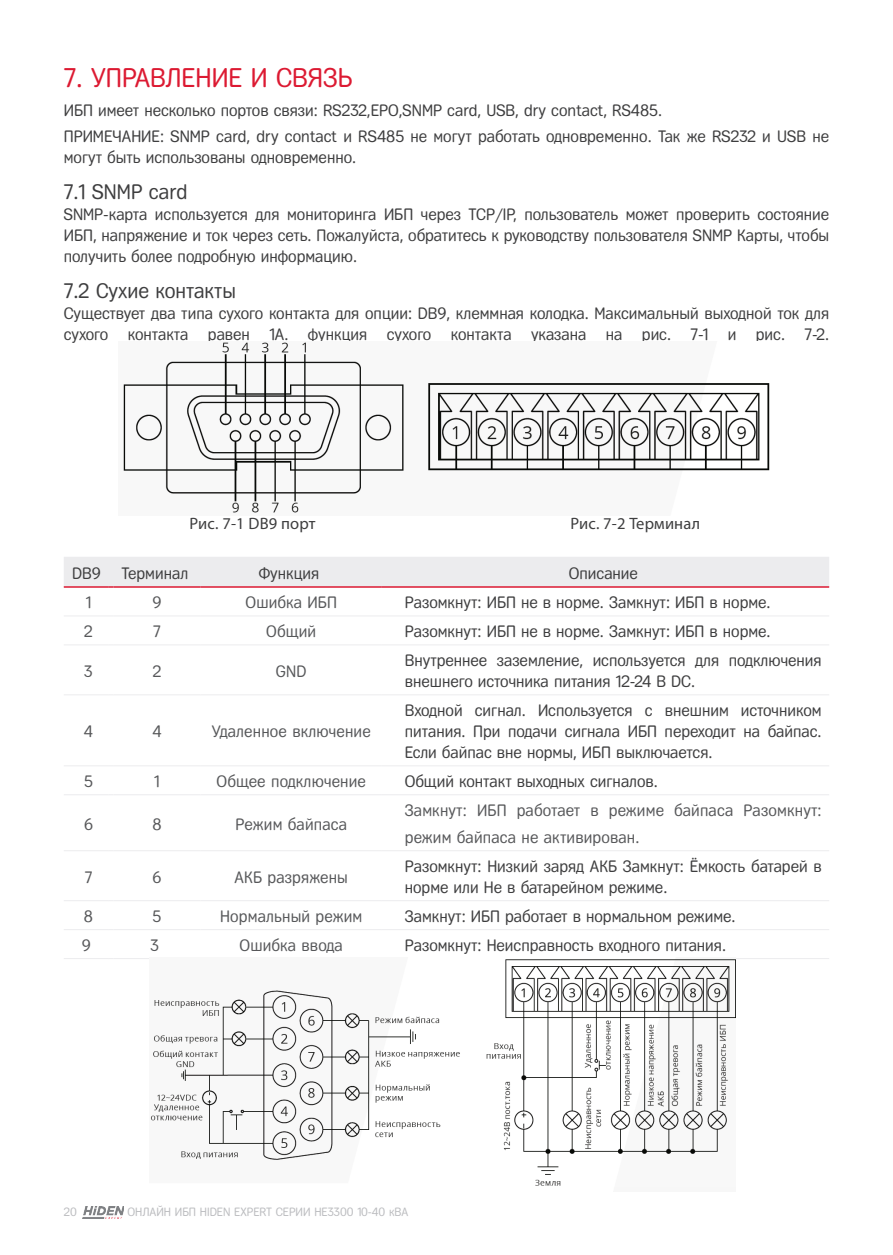
<style>
.page{position:relative;width:893px;height:1255px;background:#fff}
.page>*{position:absolute;margin:0;border:0;box-sizing:border-box;transform-origin:0 0}
.Стиль_абзаца_1{font:27px "Fregat";color:#dc1a32}
.Стиль_абзаца_2{font:21px "Fregat";color:#3e3e3f}
.Стиль_абзаца_3{font:16.5px/21px "Fregat";color:#3e3e3f}
.Стиль_абзаца_3-2{font:16.5px/27px "Fregat";letter-spacing:.01em;color:#57585a}
.Стиль_абзаца_3-3{font:16.5px "Myriad Pro";letter-spacing:.01em;color:#3e3e3f}
.t1{font:12px "Fregat";color:#bcbdc0}
</style>
<div class="page">
<img style="left:82px;top:1206px;width:42px;height:12px">
<hr style="left:382px;top:694px;width:447px;height:1px;background:#ececee">
<hr style="left:382px;top:765px;width:447px;height:1px;background:#ececee">
<div style="left:64px;top:557px;width:765px;height:30px;background:#ececee"></div>
<hr style="left:113px;top:586px;width:88px;height:1px;background:#dc1a32">
<hr style="left:201px;top:586px;width:181px;height:1px;background:#dc1a32">
<hr style="left:382px;top:586px;width:447px;height:1px;background:#dc1a32">
<hr style="left:64px;top:615px;width:45px;height:1px;background:#ececee">
<hr style="left:113px;top:615px;width:88px;height:1px;background:#ececee">
<hr style="left:201px;top:615px;width:181px;height:1px;background:#ececee">
<hr style="left:382px;top:615px;width:447px;height:1px;background:#ececee">
<hr style="left:64px;top:644px;width:45px;height:1px;background:#ececee">
<hr style="left:113px;top:644px;width:88px;height:1px;background:#ececee">
<hr style="left:64px;top:694px;width:45px;height:1px;background:#ececee">
<hr style="left:113px;top:694px;width:88px;height:1px;background:#ececee">
<hr style="left:64px;top:765px;width:45px;height:1px;background:#ececee">
<hr style="left:113px;top:765px;width:88px;height:1px;background:#ececee">
<hr style="left:64px;top:794px;width:45px;height:1px;background:#ececee">
<hr style="left:113px;top:794px;width:88px;height:1px;background:#ececee">
<hr style="left:64px;top:850px;width:45px;height:1px;background:#ececee">
<hr style="left:113px;top:850px;width:88px;height:1px;background:#ececee">
<hr style="left:64px;top:900px;width:45px;height:1px;background:#ececee">
<hr style="left:113px;top:900px;width:88px;height:1px;background:#ececee">
<hr style="left:64px;top:929px;width:45px;height:1px;background:#ececee">
<hr style="left:113px;top:929px;width:88px;height:1px;background:#ececee">
<hr style="left:64px;top:958px;width:45px;height:1px;background:#ececee">
<hr style="left:113px;top:958px;width:88px;height:1px;background:#ececee">
<hr style="left:201px;top:644px;width:181px;height:1px;background:#ececee">
<hr style="left:201px;top:694px;width:181px;height:1px;background:#ececee">
<hr style="left:201px;top:765px;width:181px;height:1px;background:#ececee">
<hr style="left:201px;top:794px;width:181px;height:1px;background:#ececee">
<hr style="left:201px;top:850px;width:181px;height:1px;background:#ececee">
<hr style="left:201px;top:900px;width:181px;height:1px;background:#ececee">
<hr style="left:201px;top:929px;width:181px;height:1px;background:#ececee">
<hr style="left:382px;top:644px;width:447px;height:1px;background:#ececee">
<hr style="left:382px;top:794px;width:447px;height:1px;background:#ececee">
<hr style="left:382px;top:850px;width:447px;height:1px;background:#ececee">
<hr style="left:382px;top:900px;width:447px;height:1px;background:#ececee">
<hr style="left:382px;top:929px;width:447px;height:1px;background:#ececee">
<hr style="left:382px;top:958px;width:447px;height:1px;background:#ececee">
<img style="left:123px;top:342px;width:647px;height:171px">
<img style="left:150px;top:958px;width:586px;height:228px">
<p class="Стиль_абзаца_1" style="left:64px;top:62px;width:290px">7. УПРАВЛЕНИЕ И СВЯЗЬ</p>
<p class="Стиль_абзаца_3" style="left:64px;top:100px;width:600px">ИБП имеет несколько портов связи: RS232,EPO,SNMP card, USB, dry contact, RS485.</p>
<p class="Стиль_абзаца_3" style="left:64px;top:125px;width:767px">ПРИМЕЧАНИЕ: SNMP card, dry contact и RS485 не могут работать одновременно. Так же RS232 и USB не могут быть использованы одновременно.</p>
<p class="Стиль_абзаца_2" style="left:64px;top:180px;width:125px">7.1 SNMP card</p>
<p class="Стиль_абзаца_3" style="left:64px;top:203px;width:767px;text-align:justify">SNMP-карта используется для мониторинга ИБП через TCP/IP, пользователь может проверить состояние ИБП, напряжение и ток через сеть. Пожалуйста, обратитесь к руководству пользователя SNMP Карты, чтобы получить более подробную информацию.</p>
<p class="Стиль_абзаца_2" style="left:64px;top:279px;width:174px">7.2 Сухие контакты</p>
<p class="Стиль_абзаца_3" style="left:64px;top:302px;width:767px">Существует два типа сухого контакта для опции: DB9, клеммная колодка. Максимальный выходной ток для сухого контакта равен 1A. функция сухого контакта указана на рис. 7-1 и рис. 7-2.</p>
<p class="Стиль_абзаца_3-3" style="left:190px;top:513px;width:128px">Рис. 7-1 DB9 порт</p>
<p class="Стиль_абзаца_3-3" style="left:570px;top:513px;width:131px">Рис. 7-2 Терминал</p>
<p class="Стиль_абзаца_3" style="left:72px;top:562px;width:30px">DB9</p>
<p class="Стиль_абзаца_3" style="left:122px;top:562px;width:68px">Терминал</p>
<p class="Стиль_абзаца_3" style="left:259px;top:562px;width:62px">Функция</p>
<p class="Стиль_абзаца_3" style="left:569px;top:562px;width:71px">Описание</p>
<p class="Стиль_абзаца_3-2" style="left:86px;top:589px;width:7px">1</p>
<p class="Стиль_абзаца_3-2" style="left:152px;top:589px;width:11px">9</p>
<p class="Стиль_абзаца_3-2" style="left:246px;top:589px;width:93px">Ошибка ИБП</p>
<p class="Стиль_абзаца_3" style="left:405px;top:592px;width:367px">Разомкнут: ИБП не в норме. Замкнут: ИБП в норме.</p>
<p class="Стиль_абзаца_3-2" style="left:84px;top:618px;width:10px">2</p>
<p class="Стиль_абзаца_3-2" style="left:153px;top:618px;width:9px">7</p>
<p class="Стиль_абзаца_3-2" style="left:266px;top:618px;width:51px">Общий</p>
<p class="Стиль_абзаца_3" style="left:405px;top:621px;width:367px">Разомкнут: ИБП не в норме. Замкнут: ИБП в норме.</p>
<p class="Стиль_абзаца_3-2" style="left:84px;top:657px;width:10px">3</p>
<p class="Стиль_абзаца_3-2" style="left:153px;top:657px;width:10px">2</p>
<p class="Стиль_абзаца_3-2" style="left:276px;top:657px;width:32px">GND</p>
<p class="Стиль_абзаца_3" style="left:405px;top:650px;width:418px">Внутреннее заземление, используется для подключения внешнего источника питания 12-24 В DC.</p>
<p class="Стиль_абзаца_3-2" style="left:84px;top:718px;width:11px">4</p>
<p class="Стиль_абзаца_3-2" style="left:152px;top:718px;width:11px">4</p>
<p class="Стиль_абзаца_3-2" style="left:212px;top:718px;width:161px">Удаленное включение</p>
<p class="Стиль_абзаца_3" style="left:405px;top:700px;width:418px;text-align:justify">Входной сигнал. Используется с внешним источником питания. При подачи сигнала ИБП переходит на байпас.<br>Если байпас вне нормы, ИБП выключается.</p>
<p class="Стиль_абзаца_3-2" style="left:84px;top:768px;width:10px">5</p>
<p class="Стиль_абзаца_3-2" style="left:154px;top:768px;width:7px">1</p>
<p class="Стиль_абзаца_3-2" style="left:217px;top:768px;width:151px">Общее подключение</p>
<p class="Стиль_абзаца_3" style="left:405px;top:771px;width:255px">Общий контакт выходных сигналов.</p>
<p class="Стиль_абзаца_3-2" style="left:84px;top:810px;width:11px">6</p>
<p class="Стиль_абзаца_3-2" style="left:152px;top:810px;width:11px">8</p>
<p class="Стиль_абзаца_3-2" style="left:235px;top:810px;width:113px">Режим байпаса</p>
<p class="Стиль_абзаца_3-2" style="left:405px;top:797px;width:418px">Замкнут: ИБП работает в режиме байпаса Разомкнут: режим байпаса не активирован.</p>
<p class="Стиль_абзаца_3-2" style="left:85px;top:863px;width:9px">7</p>
<p class="Стиль_абзаца_3-2" style="left:152px;top:863px;width:11px">6</p>
<p class="Стиль_абзаца_3-2" style="left:235px;top:863px;width:115px">АКБ разряжены</p>
<p class="Стиль_абзаца_3" style="left:405px;top:856px;width:418px">Разомкнут: Низкий заряд АКБ Замкнут: Ёмкость батарей в норме или Не в батарейном режиме.</p>
<p class="Стиль_абзаца_3-2" style="left:84px;top:902px;width:11px">8</p>
<p class="Стиль_абзаца_3-2" style="left:153px;top:902px;width:10px">5</p>
<p class="Стиль_абзаца_3-2" style="left:220px;top:902px;width:144px">Нормальный режим</p>
<p class="Стиль_абзаца_3" style="left:405px;top:905px;width:332px">Замкнут: ИБП работает в нормальном режиме.</p>
<p class="Стиль_абзаца_3-2" style="left:82px;top:931px;width:11px">9</p>
<p class="Стиль_абзаца_3-2" style="left:151px;top:931px;width:10px">3</p>
<p class="Стиль_абзаца_3-2" style="left:240px;top:931px;width:105px">Ошибка ввода</p>
<p class="Стиль_абзаца_3" style="left:405px;top:934px;width:323px">Разомкнут: Неисправность входного питания.</p>
<p class="t1" style="left:64px;top:1204px;width:15px">20</p>
<p class="t1" style="left:128px;top:1205px;width:282px">ОНЛАЙН ИБП HIDEN EXPERT СЕРИИ HE3300 10-40 кВА</p>
</div>
